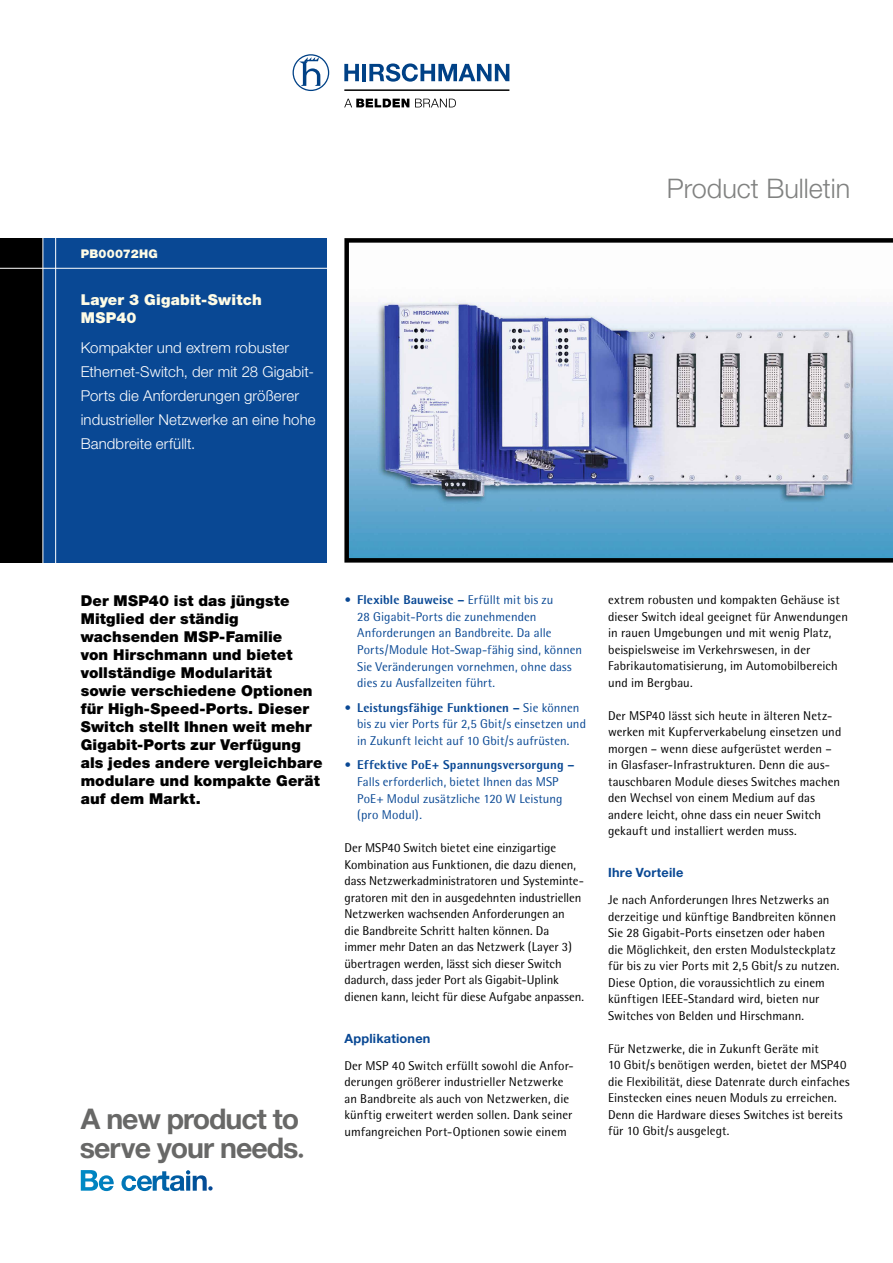
<style>
.page{position:relative;width:893px;height:1263px;background:#fff}
.page>*{position:absolute;margin:0;border:0;box-sizing:border-box;transform-origin:0 0}
.t1{font:700 28.5px/29.2px "Helvetica Neue";letter-spacing:-.035em;color:#686867}
.t2{font:300 27px "Helvetica Neue";color:#818281}
.t3{font:900 15px/18px "Helvetica Neue";letter-spacing:.005em;color:#000}
.t4{font:300 15px/24px "Helvetica Neue";letter-spacing:.005em;color:#fff}
.t5{font:900 15px/18px "Helvetica Neue";letter-spacing:.01em;color:#fffce6}
.t6{font:12.75px/16.5px "Rotis Semi Sans";letter-spacing:.005em;color:#000}
.t7{font:12.75px/16.6px "Rotis Semi Sans";letter-spacing:.005em;color:#094894}
.t8{font:700 12.75px "Helvetica Neue";letter-spacing:.015em;color:#094894}
.t9{font:900 12px "Helvetica Neue";letter-spacing:.02em;color:#fffce6}
.s1{font-weight:700}
.s2{font-weight:800}
</style>
<div class="page">
<div style="left:43px;top:238px;width:284px;height:325px;background:#094894"></div>
<div style="left:0;top:238px;width:43px;height:325px;background:#000"></div>
<hr style="left:43px;top:234px;width:1px;height:340px;background:#fff">
<hr style="left:55px;top:234px;width:1px;height:340px;background:#fff">
<hr style="left:0;top:268px;width:327px;height:1px;background:#fff">
<svg style="left:344px;top:99px;width:65px;height:8px"></svg>
<svg style="left:415px;top:99px;width:41px;height:8px"></svg>
<svg style="left:344px;top:64px;width:15px;height:17px"></svg>
<hr style="left:362px;top:64px;width:4px;height:17px;background:#004186">
<svg style="left:293px;top:54px;width:36px;height:37px"></svg>
<svg style="left:369px;top:63px;width:140px;height:19px"></svg>
<hr style="left:344px;top:89px;width:165px;height:2px;background:#000">
<svg style="left:81px;top:1170px;width:132px;height:21px"></svg>
<svg style="left:344px;top:238px;width:549px;height:325px"></svg>
<p class="t9" style="left:81px;top:246px;width:79px">PB00072HG</p>
<p class="t5" style="left:81px;top:290px;width:182px">Layer 3 Gigabit-Switch<br>MSP40</p>
<p class="t4" style="left:81px;top:336px;width:236px">Kompakter und extrem robuster<br>Ethernet-Switch, der mit 28 Gigabit-<br>Ports die Anforderungen größerer industrieller Netzwerke an eine hohe<br>Bandbreite erfüllt.</p>
<h2 class="t2" style="left:667px;top:172px;width:185px">Product Bulletin</h2>
<p class="t3" style="left:81px;top:592px;width:243px">Der MSP40 ist das jüngste<br>Mitglied der ständig wachsenden MSP-Familie<br>von Hirschmann und bietet vollständige Modularität<br>sowie verschiedene Optionen für High-Speed-Ports. Dieser<br>Switch stellt Ihnen weit mehr<br>Gigabit-Ports zur Verfügung als jedes andere vergleichbare modulare und kompakte Gerät auf dem Markt.</p>
<p class="t7" style="left:357px;top:591px;width:226px;text-indent:-13px"><span class="s1">•</span> <span class="s2">Flexible Bauweise –</span> Erfüllt mit bis zu<br>28 Gigabit-Ports die zunehmenden Anforderungen an Bandbreite. Da alle Ports/Module Hot-Swap-fähig sind, können Sie Veränderungen vornehmen, ohne dass dies zu Ausfallzeiten führt.</p>
<p class="t7" style="left:357px;top:699px;width:230px;text-indent:-13px"><span class="s1">•</span> <span class="s2">Leistungsfähige Funktionen –</span> Sie können bis zu vier Ports für 2,5 Gbit/s einsetzen und in Zukunft leicht auf 10 Gbit/s aufrüsten.</p>
<p class="t7" style="left:357px;top:756px;width:219px;text-indent:-13px"><span class="s1">•</span> <span class="s2">Effektive PoE+ Spannungsversorgung – </span>Falls erforderlich, bietet Ihnen das MSP PoE+ Modul zusätzliche 120 W Leistung (pro Modul).</p>
<p class="t6" style="left:344px;top:840px;width:241px">Der MSP40 Switch bietet eine einzigartige Kombination aus Funktionen, die dazu dienen, dass Netzwerkadministratoren und Systeminte&shy;gratoren mit den in ausgedehnten industriellen Netzwerken wachsenden Anforderungen an<br>die Bandbreite Schritt halten können. Da immer mehr Daten an das Netzwerk (Layer 3) übertragen werden, lässt sich dieser Switch dadurch, dass jeder Port als Gigabit-Uplink dienen kann, leicht für diese Aufgabe anpassen.</p>
<p class="t8" style="left:344px;top:1030px;width:88px">Applikationen</p>
<p class="t6" style="left:344px;top:1057px;width:231px">Der MSP 40 Switch erfüllt sowohl die Anfor&shy;derungen größerer industrieller Netzwerke an Bandbreite als auch von Netzwerken, die künftig erweitert werden sollen. Dank seiner umfangreichen Port-Optionen sowie einem</p>
<h1 class="t1" style="left:80px;top:1103px;width:226px">A new product to serve your needs<sub>·</sub></h1>
<p class="t6" style="left:608px;top:591px;width:241px">extrem robusten und kompakten Gehäuse ist dieser Switch ideal geeignet für Anwendungen in rauen Umgebungen und mit wenig Platz, beispielsweise im Verkehrswesen, in der Fabrikautomatisierung, im Automobilbereich und im Bergbau.</p>
<p class="t6" style="left:608px;top:707px;width:235px">Der MSP40 lässt sich heute in älteren Netz&shy;werken mit Kupferverkabelung einsetzen und morgen – wenn diese aufgerüstet werden – in Glasfaser-Infrastrukturen. Denn die aus&shy;tauschbaren Module dieses Switches machen den Wechsel von einem Medium auf das andere leicht, ohne dass ein neuer Switch gekauft und installiert werden muss.</p>
<p class="t8" style="left:608px;top:864px;width:77px">Ihre Vorteile</p>
<p class="t6" style="left:608px;top:891px;width:233px">Je nach Anforderungen Ihres Netzwerks an derzeitige und künftige Bandbreiten können Sie 28 Gigabit-Ports einsetzen oder haben die Möglichkeit, den ersten Modulsteckplatz für bis zu vier Ports mit 2,5 Gbit/s zu nutzen.<br>Diese Option, die voraussichtlich zu einem künftigen IEEE-Standard wird, bieten nur Switches von Belden und Hirschmann.</p>
<p class="t6" style="left:608px;top:1040px;width:243px">Für Netzwerke, die in Zukunft Geräte mit<br>10 Gbit/s benötigen werden, bietet der MSP40 die Flexibilität, diese Datenrate durch einfaches Einstecken eines neuen Moduls zu erreichen.<br>Denn die Hardware dieses Switches ist bereits für 10 Gbit/s ausgelegt.</p>
</div>
